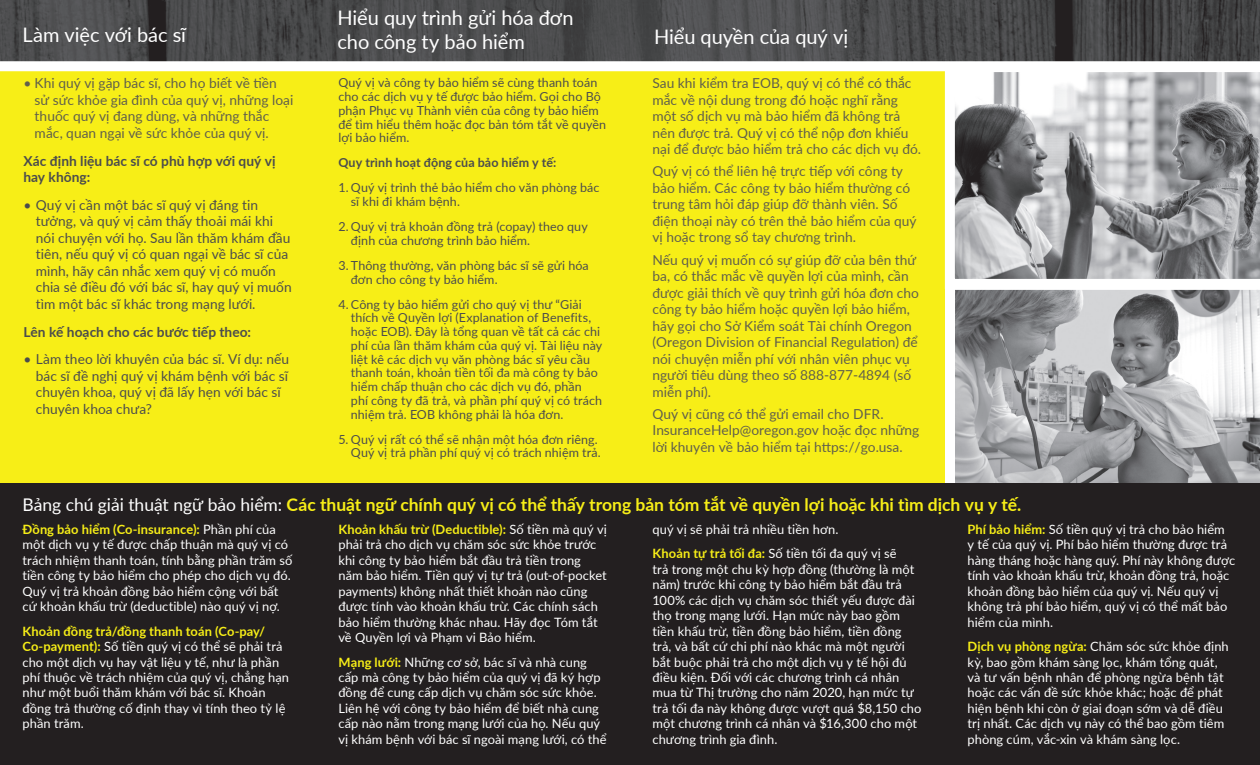
<style>
.page{position:relative;width:1260px;height:765px;background:#fff}
.page>*{position:absolute;margin:0;border:0;box-sizing:border-box;transform-origin:0 0}
.t1{font:20px/24px "Lato";letter-spacing:-.005em;color:#fff}
.t2{font:700 17.5px "Lato";color:#f7ee17}
.t3{font:13.75px/16.5px "Lato";color:#605f4c}
.t4{font:13.75px/16.5px "Lato";letter-spacing:.005em;color:#4b4c4d}
.t5{font:700 13.75px/16.5px "Lato";letter-spacing:.005em;color:#4b4c4d}
.t6{font:12.88px/15.5px "Lato";letter-spacing:.005em;color:#fff}
.t7{font:12.5px/13.8px "Lato";letter-spacing:.01em;color:#4b4c4d}
.t8{font:700 12.5px "Lato";letter-spacing:.01em;color:#4b4c4d}
.s1{font-weight:400;color:#fff}
.s2{font-weight:700;color:#f7ee17}
</style>
<div class="page">
<div style="left:0;top:62px;width:1260px;height:703px;background:#f7ee17"></div>
<img style="left:0;top:0;width:1260px;height:61px">
<div style="left:0;top:61px;width:1260px;height:10px;background:#fff"></div>
<svg style="left:945px;top:71px;width:315px;height:209px;background:#a3a4a6"></svg>
<svg style="left:945px;top:280px;width:315px;height:203px;background:#aeafb2"></svg>
<div style="left:0;top:483px;width:1260px;height:282px;background:#231f20"></div>
<h1 class="t1" style="left:22px;top:22px;width:165px">Làm việc với bác sĩ</h1>
<p class="t3" style="left:35px;top:74px;width:260px;text-indent:-11px">• Khi quý vị gặp bác sĩ, cho họ biết về tiền sử sức khỏe gia đình của quý vị, những loại thuốc quý vị đang dùng, và những thắc mắc, quan ngại về sức khỏe của quý vị.</p>
<p class="t5" style="left:23px;top:152px;width:254px">Xác định liệu bác sĩ có phù hợp với quý vị hay không:</p>
<p class="t4" style="left:36px;top:196px;width:257px;text-indent:-12px">• Quý vị cần một bác sĩ quý vị đáng tin tưởng, và quý vị cảm thấy thoải mái khi nói chuyện với họ. Sau lần thăm khám đầu tiên, nếu quý vị có quan ngại về bác sĩ của mình, hãy cân nhắc xem quý vị có muốn chia sẻ điều đó với bác sĩ, hay quý vị muốn tìm một bác sĩ khác trong mạng lưới.</p>
<p class="t5" style="left:23px;top:323px;width:229px">Lên kế hoạch cho các bước tiếp theo:</p>
<p class="t4" style="left:36px;top:350px;width:255px;text-indent:-12px">• Làm theo lời khuyên của bác sĩ. Ví dụ: nếu bác sĩ đề nghị quý vị khám bệnh với bác sĩ chuyên khoa, quý vị đã lấy hẹn với bác sĩ chuyên khoa chưa?</p>
<h1 class="t1" style="left:338px;top:5px;width:238px">Hiểu quy trình gửi hóa đơn cho công ty bảo hiểm</h1>
<p class="t7" style="left:338px;top:75px;width:269px">Quý vị và công ty bảo hiểm sẽ cùng thanh toán cho các dịch vụ y tế được bảo hiểm. Gọi cho Bộ phận Phục vụ Thành viên của công ty bảo hiểm để tìm hiểu thêm hoặc đọc bản tóm tắt về quyền lợi bảo hiểm.</p>
<p class="t8" style="left:338px;top:154px;width:220px">Quy trình hoạt động của bảo hiểm y tế:</p>
<p class="t7" style="left:351px;top:180px;width:250px;text-indent:-12px">1. Quý vị trình thẻ bảo hiểm cho văn phòng bác sĩ khi đi khám bệnh.</p>
<p class="t7" style="left:351px;top:219px;width:238px;text-indent:-12px">2. Quý vị trả khoản đồng trả (copay) theo quy định của chương trình bảo hiểm.</p>
<p class="t7" style="left:351px;top:258px;width:239px;text-indent:-12px">3. Thông thường, văn phòng bác sĩ sẽ gửi hóa đơn cho công ty bảo hiểm.</p>
<p class="t7" style="left:351px;top:297px;width:253px;text-indent:-12px">4. Công ty bảo hiểm gửi cho quý vị thư “Giải thích về Quyền lợi (Explanation of Benefits, hoặc EOB). Đây là tổng quan về tất cả các chi phí của lần thăm khám của quý vị. Tài liệu này liệt kê các dịch vụ văn phòng bác sĩ yêu cầu thanh toán, khoản tiền tối đa mà công ty bảo hiểm chấp thuận cho các dịch vụ đó, phần<br>phí công ty đã trả, và phần phí quý vị có trách nhiệm trả. EOB không phải là hóa đơn.</p>
<p class="t7" style="left:338px;top:432px;width:264px;text-align:right">5. Quý vị rất có thể sẽ nhận một hóa đơn riêng.<br>Quý vị trả phần phí quý vị có trách nhiệm trả.</p>
<h1 class="t1" style="left:654px;top:24px;width:196px">Hiểu quyền của quý vị</h1>
<p class="t3" style="left:653px;top:74px;width:270px">Sau khi kiểm tra EOB, quý vị có thể có thắc mắc về nội dung trong đó hoặc nghĩ rằng một số dịch vụ mà bảo hiểm đã không trả nên được trả. Quý vị có thể nộp đơn khiếu nại để được bảo hiểm trả cho các dịch vụ đó.</p>
<p class="t3" style="left:653px;top:163px;width:266px">Quý vị có thể liên hệ trực tiếp với công ty bảo hiểm. Các công ty bảo hiểm thường có trung tâm hỏi đáp giúp đỡ thành viên. Số điện thoại này có trên thẻ bảo hiểm của quý vị hoặc trong sổ tay chương trình.</p>
<p class="t3" style="left:653px;top:251px;width:268px">Nếu quý vị muốn có sự giúp đỡ của bên thứ ba, có thắc mắc về quyền lợi của mình, cần được giải thích về quy trình gửi hóa đơn cho công ty bảo hiểm hoặc quyền lợi bảo hiểm, hãy gọi cho Sở Kiểm soát Tài chính Oregon (Oregon Division of Financial Regulation) để nói chuyện miễn phí với nhân viên phục vụ người tiêu dùng theo số 888-877-4894 (số miễn phí).</p>
<p class="t3" style="left:653px;top:405px;width:268px">Quý vị cũng có thể gửi email cho DFR.<br>InsuranceHelp@oregon.gov hoặc đọc những lời khuyên về bảo hiểm tại https://go.usa.</p>
<h2 class="t2" style="left:22px;top:492px;width:1000px"><span class="s1">Bảng chú giải thuật ngữ bảo hiểm:</span> Các thuật ngữ chính quý vị có thể thấy trong bản tóm tắt về quyền lợi hoặc khi tìm dịch vụ y tế.</h2>
<p class="t6" style="left:22px;top:521px;width:271px"><span class="s2">Đồng bảo hiểm (Co-insurance):</span> Phần phí của một dịch vụ y tế được chấp thuận mà quý vị có trách nhiệm thanh toán, tính bằng phần trăm số tiền công ty bảo hiểm cho phép cho dịch vụ đó.<br>Quý vị trả khoản đồng bảo hiểm cộng với bất cứ khoản khấu trừ (deductible) nào quý vị nợ.</p>
<p class="t6" style="left:22px;top:623px;width:268px"><span class="s2">Khoản đồng trả/đồng thanh toán (Co-pay/ Co-payment):</span> Số tiền quý vị có thể sẽ phải trả cho một dịch vụ hay vật liệu y tế, như là phần phí thuộc về trách nhiệm của quý vị, chẳng hạn như một buổi thăm khám với bác sĩ. Khoản đồng trả thường cố định thay vì tính theo tỷ lệ phần trăm.</p>
<p class="t6" style="left:338px;top:521px;width:270px"><span class="s2">Khoản khấu trừ (Deductible):</span> Số tiền mà quý vị phải trả cho dịch vụ chăm sóc sức khỏe trước khi công ty bảo hiểm bắt đầu trả tiền trong năm bảo hiểm. Tiền quý vị tự trả (out-of-pocket payments) không nhất thiết khoản nào cũng được tính vào khoản khấu trừ. Các chính sách bảo hiểm thường khác nhau. Hãy đọc Tóm tắt về Quyền lợi và Phạm vi Bảo hiểm.</p>
<p class="t6" style="left:338px;top:654px;width:270px"><span class="s2">Mạng lưới:</span> Những cơ sở, bác sĩ và nhà cung cấp mà công ty bảo hiểm của quý vị đã ký hợp đồng để cung cấp dịch vụ chăm sóc sức khỏe.<br>Liên hệ với công ty bảo hiểm để biết nhà cung cấp nào nằm trong mạng lưới của họ. Nếu quý vị khám bệnh với bác sĩ ngoài mạng lưới, có thể</p>
<p class="t6" style="left:652px;top:516px;width:246px;line-height:24.5px">quý vị sẽ phải trả nhiều tiền hơn.<br><span class="s2">Khoản tự trả tối đa:</span> Số tiền tối đa quý vị sẽ</p>
<p class="t6" style="left:652px;top:561px;width:270px">trả trong một chu kỳ hợp đồng (thường là một năm) trước khi công ty bảo hiểm bắt đầu trả 100% các dịch vụ chăm sóc thiết yếu được đài thọ trong mạng lưới. Hạn mức này bao gồm tiền khấu trừ, tiền đồng bảo hiểm, tiền đồng trả, và bất cứ chi phí nào khác mà một người bắt buộc phải trả cho một dịch vụ y tế hội đủ điều kiện. Đối với các chương trình cá nhân mua từ Thị trường cho năm 2020, hạn mức tự trả tối đa này không được vượt quá $8,150 cho một chương trình cá nhân và $16,300 cho một chương trình gia đình.</p>
<p class="t6" style="left:967px;top:521px;width:269px"><span class="s2">Phí bảo hiểm:</span> Số tiền quý vị trả cho bảo hiểm<br>y tế của quý vị. Phí bảo hiểm thường được trả hàng tháng hoặc hàng quý. Phí này không được tính vào khoản khấu trừ, khoản đồng trả, hoặc khoản đồng bảo hiểm của quý vị. Nếu quý vị không trả phí bảo hiểm, quý vị có thể mất bảo hiểm của mình.</p>
<p class="t6" style="left:967px;top:638px;width:263px"><span class="s2">Dịch vụ phòng ngừa:</span> Chăm sóc sức khỏe định kỳ, bao gồm khám sàng lọc, khám tổng quát, và tư vấn bệnh nhân để phòng ngừa bệnh tật hoặc các vấn đề sức khỏe khác; hoặc để phát hiện bệnh khi còn ở giai đoạn sớm và dễ điều trị nhất. Các dịch vụ này có thể bao gồm tiêm phòng cúm, vắc-xin và khám sàng lọc.</p>
</div>
